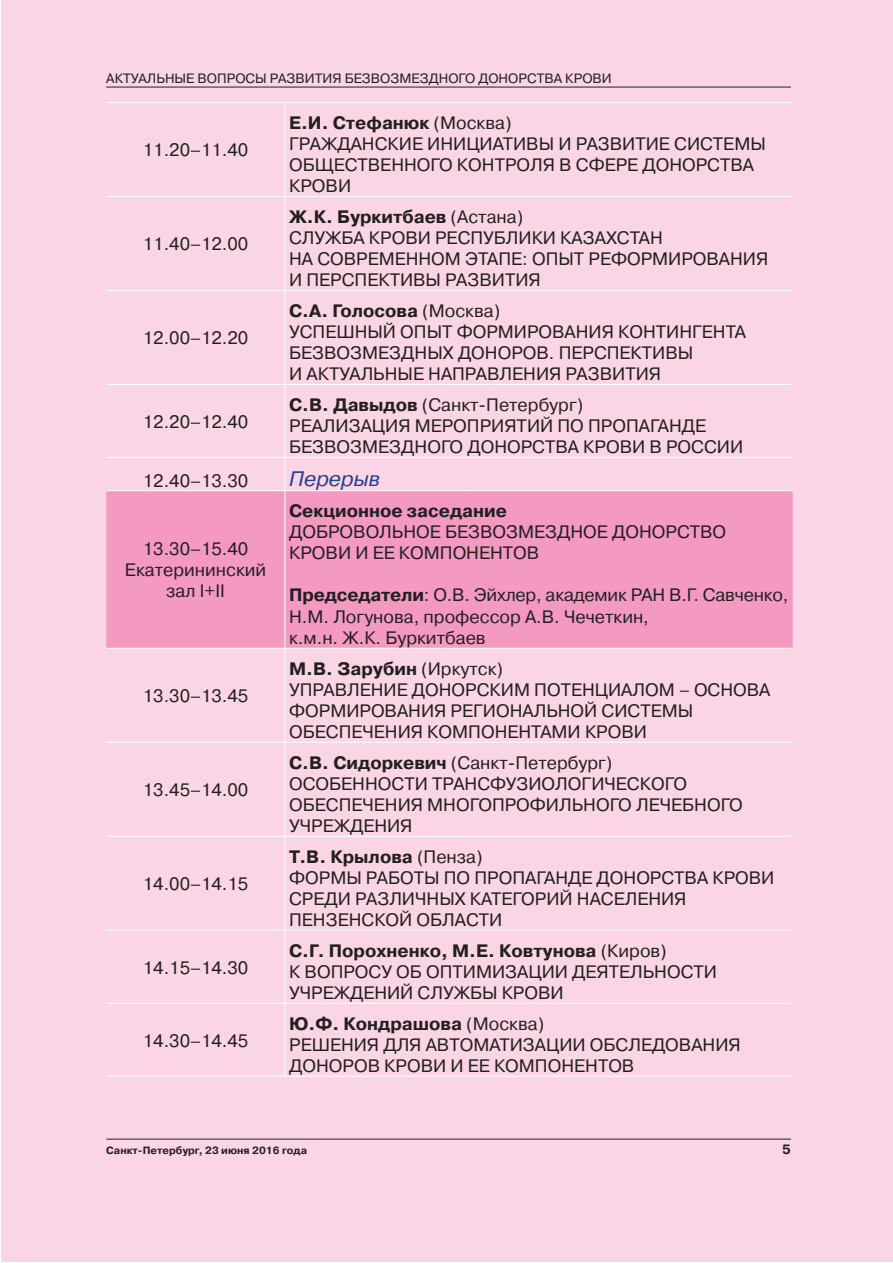
<style>
.page{position:relative;width:893px;height:1263px;background:#fff}
.page>*{position:absolute;margin:0;border:0;box-sizing:border-box;transform-origin:0 0}
.t1{font:italic 21px "Pragmatica C";color:#253f8e}
.t2{font:18px/21px "Pragmatica C";color:#231f20}
.t3{font:700 18px/21px "Pragmatica C";color:#231f20}
.t4{font:13.5px "Pragmatica C";color:#231f20}
.t5{font:700 13.5px "Pragmatica C";color:#231f20}
.t6{font:700 10.5px "Pragmatica C";color:#231f20}
.s1{font-weight:700}
.s2{font-weight:400}
</style>
<div class="page">
<div style="left:1px;top:1px;width:891px;height:1261px;background:#fad5e5"></div>
<hr style="left:106px;top:1139px;width:685px;height:1px;background:#231f20">
<hr style="left:106px;top:87px;width:685px;height:1px;background:#231f20">
<div style="left:106px;top:491px;width:687px;height:157px;background:#f499c2"></div>
<hr style="left:106px;top:102px;width:179px;height:1px;background:#fff">
<hr style="left:285px;top:102px;width:508px;height:1px;background:#fff">
<hr style="left:285px;top:103px;width:1px;height:93px;background:#fff">
<hr style="left:106px;top:196px;width:179px;height:1px;background:#fff">
<hr style="left:285px;top:196px;width:508px;height:1px;background:#fff">
<hr style="left:285px;top:197px;width:1px;height:93px;background:#fff">
<hr style="left:106px;top:290px;width:179px;height:1px;background:#fff">
<hr style="left:285px;top:290px;width:508px;height:1px;background:#fff">
<hr style="left:285px;top:291px;width:1px;height:93px;background:#fff">
<hr style="left:106px;top:384px;width:179px;height:1px;background:#fff">
<hr style="left:285px;top:384px;width:508px;height:1px;background:#fff">
<hr style="left:285px;top:385px;width:1px;height:72px;background:#fff">
<hr style="left:106px;top:457px;width:179px;height:1px;background:#fff">
<hr style="left:285px;top:457px;width:508px;height:1px;background:#fff">
<hr style="left:285px;top:458px;width:1px;height:32px;background:#fff">
<hr style="left:106px;top:490px;width:179px;height:1px;background:#fff">
<hr style="left:285px;top:490px;width:508px;height:1px;background:#fff">
<hr style="left:285px;top:491px;width:1px;height:157px;background:#fff">
<hr style="left:106px;top:648px;width:179px;height:1px;background:#fff">
<hr style="left:285px;top:648px;width:508px;height:1px;background:#fff">
<hr style="left:285px;top:649px;width:1px;height:93px;background:#fff">
<hr style="left:106px;top:742px;width:179px;height:1px;background:#fff">
<hr style="left:285px;top:742px;width:508px;height:1px;background:#fff">
<hr style="left:285px;top:743px;width:1px;height:93px;background:#fff">
<hr style="left:106px;top:836px;width:179px;height:1px;background:#fff">
<hr style="left:285px;top:836px;width:508px;height:1px;background:#fff">
<hr style="left:285px;top:836px;width:1px;height:94px;background:#fff">
<hr style="left:106px;top:930px;width:179px;height:1px;background:#fff">
<hr style="left:285px;top:930px;width:508px;height:1px;background:#fff">
<hr style="left:285px;top:930px;width:1px;height:73px;background:#fff">
<hr style="left:106px;top:1003px;width:179px;height:1px;background:#fff">
<hr style="left:285px;top:1003px;width:508px;height:1px;background:#fff">
<hr style="left:285px;top:1003px;width:1px;height:73px;background:#fff">
<hr style="left:106px;top:1076px;width:179px;height:1px;background:#fff">
<hr style="left:285px;top:1076px;width:508px;height:1px;background:#fff">
<p class="t4" style="left:106px;top:71px;width:507px">Актуальные вопросы развития безвозмездного донорства крови</p>
<p class="t2" style="left:143px;top:140px;width:107px">11.20–11.40</p>
<p class="t2" style="left:143px;top:234px;width:107px">11.40–12.00</p>
<p class="t2" style="left:143px;top:328px;width:107px">12.00–12.20</p>
<p class="t2" style="left:143px;top:411px;width:107px">12.20–12.40</p>
<p class="t2" style="left:289px;top:113px;width:224px"><span class="s1">Е.И. Стефанюк</span> (Москва)<br>ГРАЖДАН</p>
<p class="t2" style="left:375px;top:134px;width:26px">СКИЕ</p>
<p class="t2" style="left:427px;top:134px;width:14px">ИНИЦИАТИВЫ</p>
<p class="t2" style="left:558px;top:134px;width:30px">И РАЗВИТИЕ</p>
<p class="t2" style="left:674px;top:134px;width:90px">СИСТЕМЫ</p>
<p class="t2" style="left:289px;top:155px;width:82px">ОБ ЩЕСТВЕННОГО</p>
<p class="t2" style="left:457px;top:155px;width:13px">КОНТРОЛЯ</p>
<p class="t2" style="left:559px;top:155px;width:57px">В СФЕРЕ</p>
<p class="t2" style="left:642px;top:155px;width:14px">ДОНОР</p>
<p class="t2" style="left:707px;top:155px;width:26px">СТВА</p>
<p class="t2" style="left:289px;top:176px;width:13px">КРОВИ</p>
<p class="t3" style="left:289px;top:207px;width:236px">Ж.К. Буркитбаев <span class="s2">(Астана)<br>СЛУЖБА</span></p>
<p class="t2" style="left:369px;top:228px;width:13px">КРОВИ</p>
<p class="t2" style="left:435px;top:228px;width:61px">РЕСПУБЛИКИ</p>
<p class="t2" style="left:560px;top:228px;width:13px">КАЗАХ</p>
<p class="t2" style="left:617px;top:228px;width:25px">СТАН</p>
<p class="t2" style="left:289px;top:249px;width:54px">НА СОВРЕ</p>
<p class="t2" style="left:379px;top:249px;width:29px">МЕННО</p>
<p class="t2" style="left:445px;top:249px;width:237px">М ЭТАПЕ: ОПЫТ РЕФОРМИРОВАНИЯ</p>
<p class="t2" style="left:289px;top:270px;width:92px">И ПЕРСПЕКТИВЫ</p>
<p class="t2" style="left:445px;top:270px;width:13px">РАЗВИТИЯ</p>
<p class="t2" style="left:289px;top:301px;width:213px"><span class="s1">С.А. Голосова</span> (Москва)<br>УСПЕШНЫЙ</p>
<p class="t2" style="left:400px;top:322px;width:127px">ОПЫТ ФОРМИРОВАНИЯ</p>
<p class="t2" style="left:618px;top:322px;width:13px">КОНТИНГЕНТА</p>
<p class="t2" style="left:289px;top:343px;width:13px">БЕЗВОЗ</p>
<p class="t2" style="left:362px;top:343px;width:30px">МЕЗДНЫХ</p>
<p class="t2" style="left:458px;top:343px;width:14px">ДОНОРОВ</p>
<p class="t2" style="left:549px;top:343px;width:84px">. ПЕРСПЕКТИВЫ</p>
<p class="t2" style="left:289px;top:364px;width:31px">И АКТУАЛЬНЫЕ</p>
<p class="t2" style="left:428px;top:364px;width:50px">НАПРАВЛЕНИЯ</p>
<p class="t2" style="left:566px;top:364px;width:13px">РАЗВИТИЯ</p>
<p class="t2" style="left:289px;top:395px;width:296px"><span class="s1">С.В. Давыдов</span> (Санкт-Петербург)<br>РЕАЛИЗАЦИЯ</p>
<p class="t2" style="left:415px;top:416px;width:29px">МЕРО</p>
<p class="t2" style="left:467px;top:416px;width:26px">ПРИЯТИЙ</p>
<p class="t2" style="left:557px;top:416px;width:94px">ПО ПРОПАГАНДЕ</p>
<p class="t2" style="left:289px;top:437px;width:13px">БЕЗВОЗ</p>
<p class="t2" style="left:362px;top:437px;width:29px">МЕЗДНОГО</p>
<p class="t2" style="left:467px;top:437px;width:14px">ДОНОР</p>
<p class="t2" style="left:532px;top:437px;width:26px">СТВА</p>
<p class="t2" style="left:583px;top:437px;width:13px">КРОВИ</p>
<p class="t2" style="left:649px;top:437px;width:81px">В РОССИИ</p>
<p class="t2" style="left:143px;top:470px;width:107px">12.40–13.30</p>
<p class="t1" style="left:289px;top:467px;width:93px">Перерыв</p>
<p class="t2" style="left:125px;top:539px;width:143px;text-align:center">13.30–15.40<br>Екатерининский зал I+II</p>
<p class="t2" style="left:143px;top:686px;width:107px">13.30–13.45</p>
<p class="t2" style="left:143px;top:780px;width:107px">13.45–14.00</p>
<p class="t2" style="left:143px;top:874px;width:107px">14.00–14.15</p>
<p class="t2" style="left:143px;top:957px;width:107px">14.15–14.30</p>
<p class="t2" style="left:143px;top:1030px;width:107px">14.30–14.45</p>
<p class="t3" style="left:289px;top:501px;width:219px">Секционное заседание</p>
<p class="t2" style="left:289px;top:522px;width:14px">ДОБРОВОЛЬНОЕ</p>
<p class="t2" style="left:445px;top:522px;width:13px">БЕЗВОЗ</p>
<p class="t2" style="left:518px;top:522px;width:30px">МЕЗДНОЕ</p>
<p class="t2" style="left:612px;top:522px;width:14px">ДОНОР</p>
<p class="t2" style="left:677px;top:522px;width:26px">СТВО</p>
<p class="t2" style="left:289px;top:543px;width:13px">КРОВИ</p>
<p class="t2" style="left:355px;top:543px;width:111px">ИЕЕ КОМПОНЕНТОВ</p>
<p class="t2" style="left:289px;top:585px;width:354px"><span class="s1">Председатели</span>: О.В. Эйхлер, академик РАН</p>
<p class="t2" style="left:669px;top:585px;width:121px">В.Г. Савченко,</p>
<p class="t2" style="left:289px;top:606px;width:361px">Н .М. Логунова, профессор А.В. Чечеткин, к.м.н. Ж.К. Буркитбаев</p>
<p class="t2" style="left:289px;top:658px;width:215px"><span class="s1">М.В. Зарубин</span> (И ркутск)<br>УПРАВЛЕНИЕ</p>
<p class="t2" style="left:412px;top:679px;width:14px">ДОНОР</p>
<p class="t2" style="left:477px;top:679px;width:84px">СКИ М ПОТЕНЦИАЛО</p>
<p class="t2" style="left:659px;top:679px;width:75px">М – ОСНОВА</p>
<p class="t2" style="left:289px;top:700px;width:71px">ФОРМИРОВАНИЯ</p>
<p class="t2" style="left:451px;top:700px;width:13px">РЕГИОНАЛЬНОЙ</p>
<p class="t2" style="left:602px;top:700px;width:90px">СИСТЕМЫ</p>
<p class="t2" style="left:289px;top:721px;width:13px">ОБЕ</p>
<p class="t2" style="left:326px;top:721px;width:39px">СПЕЧЕНИЯ</p>
<p class="t2" style="left:427px;top:721px;width:67px">КОМПОНЕНТА</p>
<p class="t2" style="left:552px;top:721px;width:47px">МИ КРОВИ</p>
<p class="t2" style="left:289px;top:752px;width:325px"><span class="s1">С.В. Сидоркевич</span> (Санкт-Петербург)<br>ОСОБЕННО</p>
<p class="t2" style="left:391px;top:773px;width:53px">СТИ ТРАН</p>
<p class="t2" style="left:477px;top:773px;width:42px">СФУЗИОЛОГИЧЕ</p>
<p class="t2" style="left:627px;top:773px;width:26px">СКОГО</p>
<p class="t2" style="left:289px;top:794px;width:13px">ОБЕ</p>
<p class="t2" style="left:326px;top:794px;width:39px">СПЕЧЕНИЯ</p>
<p class="t2" style="left:427px;top:794px;width:29px">МНОГО</p>
<p class="t2" style="left:492px;top:794px;width:67px">ПРОФИЛЬНОГО</p>
<p class="t2" style="left:636px;top:794px;width:13px">ЛЕЧЕБНОГО</p>
<p class="t2" style="left:289px;top:815px;width:14px">УЧРЕЖДЕНИЯ</p>
<p class="t2" style="left:289px;top:846px;width:195px"><span class="s1">Т.В. Крылова</span> (Пенза)<br>ФОРМЫ РАБОТЫ</p>
<p class="t2" style="left:444px;top:867px;width:94px">ПО ПРОПАГАНДЕ</p>
<p class="t2" style="left:597px;top:867px;width:14px">ДОНОР</p>
<p class="t2" style="left:661px;top:867px;width:26px">СТВА</p>
<p class="t2" style="left:712px;top:867px;width:13px">КРОВИ</p>
<p class="t2" style="left:289px;top:888px;width:26px">СРЕДИ</p>
<p class="t2" style="left:355px;top:888px;width:14px">РАЗЛИЧНЫХ</p>
<p class="t2" style="left:470px;top:888px;width:13px">КАТЕГОРИЙ</p>
<p class="t2" style="left:577px;top:888px;width:50px">НАСЕЛЕНИЯ</p>
<p class="t2" style="left:289px;top:909px;width:26px">ПЕНЗЕН</p>
<p class="t2" style="left:362px;top:909px;width:26px">СКОЙ</p>
<p class="t2" style="left:417px;top:909px;width:14px">ОБЛА</p>
<p class="t2" style="left:466px;top:909px;width:25px">СТИ</p>
<p class="t3" style="left:289px;top:940px;width:379px">С.Г. Порохненко, М.Е. Ковтунова <span class="s2">(Киров)<br>КВОПРОСУОБ ОПТИМИЗАЦИИ</span></p>
<p class="t2" style="left:572px;top:961px;width:13px">ДЕЯТЕЛЬНО</p>
<p class="t2" style="left:681px;top:961px;width:25px">СТИ</p>
<p class="t2" style="left:289px;top:982px;width:14px">УЧРЕЖДЕНИЙ</p>
<p class="t2" style="left:418px;top:982px;width:27px">СЛУЖБЫ</p>
<p class="t2" style="left:502px;top:982px;width:13px">КРОВИ</p>
<p class="t2" style="left:289px;top:1013px;width:453px"><span class="s1">Ю.Ф. Кондрашова</span> (Москва)<br>Реш ения для автоматизации обследования доноров крови и ее компонентов</p>
<p class="t6" style="left:106px;top:1145px;width:202px">Санкт-Петербург, 23 июня 2016 года</p>
<p class="t5" style="left:782px;top:1142px;width:10px">5</p>
</div>
